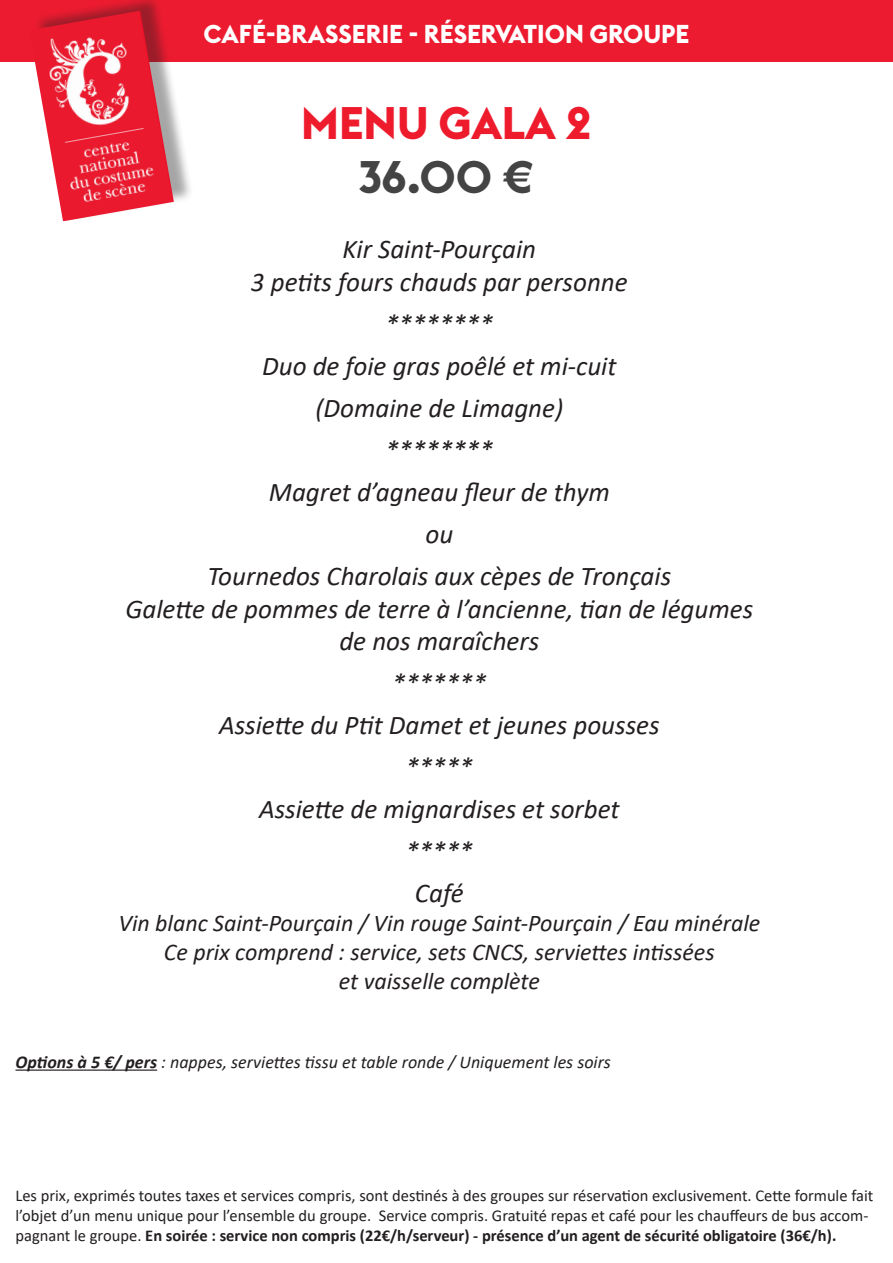
<style>
.page{position:relative;width:893px;height:1263px;background:#fff}
.page>*{position:absolute;margin:0;border:0;box-sizing:border-box;transform-origin:0 0}
.t1{font:700 45px "Euclid BP";color:#ee1b2d}
.t2{font:700 45px "Euclid BP";color:#444}
.t3{font:italic 27px/42px "Calibri";color:#231f20;text-align:center}
.t4{font:700 25.5px "Euclid BP";color:#fff}
.t5{font:italic 24px/28.8px "Calibri";color:#231f20;text-align:center}
.t6{font:italic 18px "Calibri";color:#231f20}
.t7{font:16.5px/19.8px "Calibri";color:#231f20}
.s1{font-weight:700}
</style>
<div class="page">
<div style="left:0;top:0;width:893px;height:62px;background:#ec1b30"></div>
<hr style="left:15px;top:1069px;width:142px;height:2px;background:#231f20">
<div style="left:34px;top:0;width:160px;height:221px;background:#231f20;opacity:.4"></div>
<img style="left:34px;top:11px;width:140px;height:210px">
<h3 class="t4" style="left:204px;top:18px;width:487px">CAFÉ-BRASSERIE - RÉSERVATION GROUPE</h3>
<h1 class="t1" style="left:301px;top:94px;width:292px">MENU GALA 2</h1>
<h1 class="t2" style="left:359px;top:148px;width:177px">36.00 €</h1>
<h2 class="t3" style="left:251px;top:232px;width:378px;line-height:32.4px">Kir Saint-Pourçain<br>3 petits fours chauds par personne</h2>
<h2 class="t3" style="left:207px;top:302px;width:465px">********<br>Duo de foie gras poêlé et mi-cuit (Domaine de Limagne)<br>********<br>Magret d’agneau fleur de thym<br>ou<br>Tournedos Charolais aux cèpes de Tronçais</h2>
<h2 class="t3" style="left:125px;top:591px;width:629px;line-height:32.4px">Galette de pommes de terre à l’ancienne, tian de légumes de nos maraîchers</h2>
<h2 class="t3" style="left:219px;top:661px;width:442px">*******<br>Assiette du Ptit Damet et jeunes pousses *****<br>Assiette de mignardises et sorbet<br>*****<br>Café</h2>
<h3 class="t5" style="left:118px;top:908px;width:643px">Vin blanc Saint-Pourçain / Vin rouge Saint-Pourçain / Eau minérale<br>Ce prix comprend : service, sets CNCS, serviettes intissées<br>et vaisselle complète</h3>
<p class="t6" style="left:15px;top:1049px;width:597px"><span class="s1">Options à 5 €/ pers</span> : nappes, serviettes tissu et table ronde / Uniquement les soirs</p>
<p class="t7" style="left:15px;top:1185px;width:859px">Les prix, exprimés toutes taxes et services compris, sont destinés à des groupes sur réservation exclusivement. Cette formule fait l’objet d’un menu unique pour l’ensemble du groupe. Service compris. Gratuité repas et café pour les chauffeurs de bus accom&shy;pagnant le groupe. <span class="s1">En soirée : service non compris (22€/h/serveur) - présence d’un agent de sécurité obligatoire (36€/h).</span></p>
</div>
